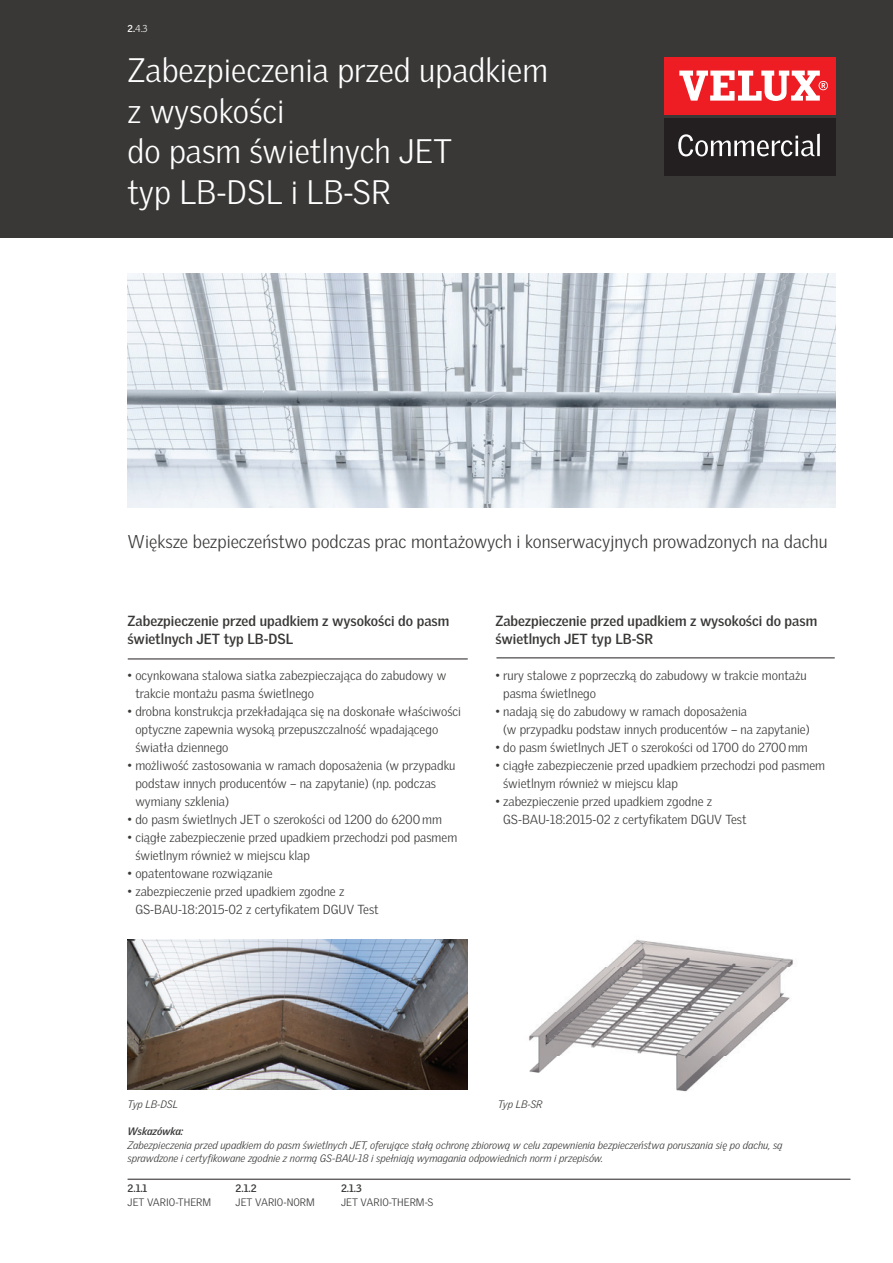
<style>
.page{position:relative;width:893px;height:1263px;background:#fff}
.page>*{position:absolute;margin:0;border:0;box-sizing:border-box;transform-origin:0 0}
.t1{font:300 33px/40.5px "Velux Gothic";color:#fff}
.t2{font:300 18px "Velux Gothic";color:#393837}
.t3{font:700 14.25px/18px "Velux Gothic";color:#393837}
.t4{font:300 12.75px/18px "Velux Gothic";color:#393837}
.t5{font:italic 300 10.5px/13.5px "Velux Gothic";color:#393837}
.t6{font:300 10.5px "Velux Gothic";color:#393837}
.t7{font:700 10.5px "Velux Gothic";color:#393837}
.t8{font:italic 700 10.5px "Velux Gothic";letter-spacing:-.01em;color:#393837}
.t9{font:300 9.75px "Velux Gothic";color:#fff}
.s1{font-weight:700}
</style>
<div class="page">
<img style="left:128px;top:273px;width:708px;height:234px">
<img style="left:529px;top:939px;width:264px;height:153px">
<img style="left:128px;top:939px;width:340px;height:151px">
<hr style="left:128px;top:659px;width:340px;height:1px;background:#231f20">
<hr style="left:496px;top:658px;width:339px;height:1px;background:#231f20">
<div style="left:0;top:0;width:893px;height:237px;background:#393837"></div>
<div style="left:665px;top:57px;width:171px;height:57px;background:#ee1d23"></div>
<svg style="left:679px;top:71px;width:149px;height:30px"></svg>
<div style="left:665px;top:118px;width:171px;height:57px;background:#231f20"></div>
<svg style="left:678px;top:134px;width:142px;height:22px"></svg>
<hr style="left:128px;top:1179px;width:722px;height:1px;background:#231f20">
<p class="t9" style="left:128px;top:23px;width:22px"><span class="s1">2.</span>4.3</p>
<h1 class="t1" style="left:128px;top:50px;width:422px">Zabezpieczenia przed upadkiem z wysokości<br>do pasm świetlnych JET<br>typ LB-DSL i LB-SR</h1>
<h2 class="t2" style="left:128px;top:531px;width:701px">Większe bezpieczeństwo podczas prac montażowych i konserwacyjnych prowadzonych na dachu</h2>
<p class="t3" style="left:128px;top:612px;width:323px">Zabezpieczenie przed upadkiem z wysokości do pasm świetlnych JET typ LB-DSL</p>
<p class="t4" style="left:135px;top:666px;width:312px;text-indent:-8px">• ocynkowana stalowa siatka zabezpieczająca do zabudowy w trakcie montażu pasma świetlnego</p>
<p class="t4" style="left:135px;top:702px;width:327px;text-indent:-8px">• drobna konstrukcja przekładająca się na doskonałe właściwości optyczne zapewnia wysoką przepuszczalność wpadającego światła dziennego</p>
<p class="t4" style="left:135px;top:756px;width:322px;text-indent:-8px">• możliwość zastosowania w ramach doposażenia (w przypadku podstaw innych producentów – na zapytanie) (np. podczas wymiany szklenia)</p>
<p class="t4" style="left:128px;top:810px;width:316px">• do pasm świetlnych JET o szerokości od 1200 do 6200 mm</p>
<p class="t4" style="left:135px;top:828px;width:323px;text-indent:-8px">• ciągłe zabezpieczenie przed upadkiem przechodzi pod pasmem świetlnym również w miejscu klap</p>
<p class="t4" style="left:128px;top:864px;width:147px">• opatentowane rozwiązanie</p>
<p class="t4" style="left:135px;top:882px;width:245px;text-indent:-8px">• zabezpieczenie przed upadkiem zgodne z<br>GS-BAU-18:2015-02 z certyfikatem DGUV Test</p>
<p class="t3" style="left:495px;top:612px;width:323px">Zabezpieczenie przed upadkiem z wysokości do pasm świetlnych JET typ LB-SR</p>
<p class="t4" style="left:503px;top:666px;width:305px;text-indent:-8px">• rury stalowe z poprzeczką do zabudowy w trakcie montażu pasma świetlnego</p>
<p class="t4" style="left:503px;top:702px;width:308px;text-indent:-8px">• nadają się do zabudowy w ramach doposażenia<br>(w przypadku podstaw innych producentów – na zapytanie)</p>
<p class="t4" style="left:495px;top:738px;width:314px">• do pasm świetlnych JET o szerokości od 1700 do 2700 mm</p>
<p class="t4" style="left:503px;top:756px;width:323px;text-indent:-8px">• ciągłe zabezpieczenie przed upadkiem przechodzi pod pasmem świetlnym również w miejscu klap</p>
<p class="t4" style="left:503px;top:792px;width:245px;text-indent:-8px">• zabezpieczenie przed upadkiem zgodne z<br>GS-BAU-18:2015-02 z certyfikatem DGUV Test</p>
<p class="t5" style="left:128px;top:1097px;width:52px">Typ LB-DSL</p>
<p class="t5" style="left:498px;top:1097px;width:46px">Typ LB-SR</p>
<p class="t8" style="left:128px;top:1125px;width:57px">Wskazówka:</p>
<p class="t5" style="left:128px;top:1138px;width:656px">Zabezpieczenia przed upadkiem do pasm świetlnych JET, oferujące stałą ochronę zbiorową w celu zapewnienia bezpieczeństwa poruszania się po dachu, są sprawdzone i certyfikowane zgodnie z normą GS-BAU-18 i spełniają wymagania odpowiednich norm i przepisów.</p>
<p class="t7" style="left:128px;top:1182px;width:21px">2.1.1</p>
<p class="t6" style="left:128px;top:1195px;width:85px">JET VARIO-THERM</p>
<p class="t7" style="left:236px;top:1182px;width:22px">2.1.2</p>
<p class="t6" style="left:236px;top:1195px;width:81px">JET VARIO-NORM</p>
<p class="t7" style="left:341px;top:1182px;width:22px">2.1.3</p>
<p class="t6" style="left:341px;top:1195px;width:94px">JET VARIO-THERM-S</p>
</div>
